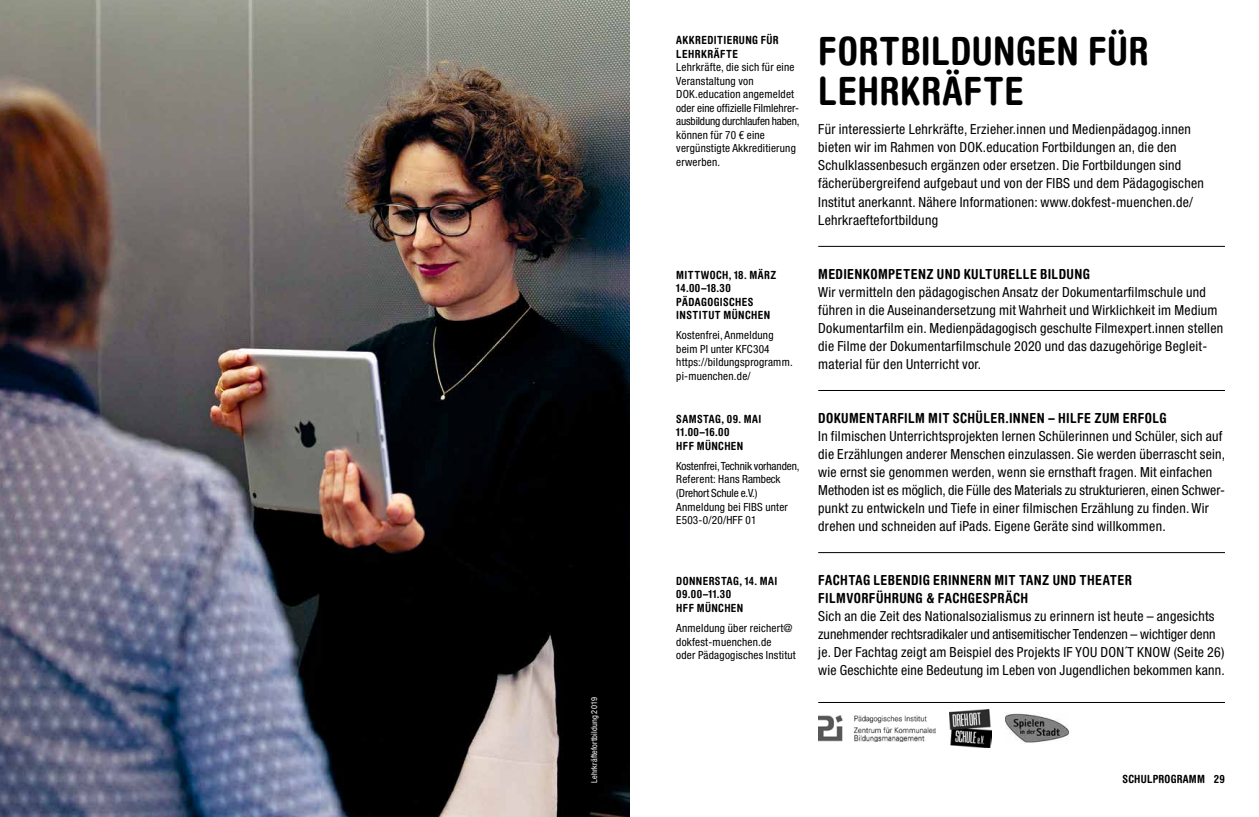
<style>
.page{position:relative;width:1259px;height:817px;background:#fff}
.page>*{position:absolute;margin:0;border:0;box-sizing:border-box;transform-origin:0 0}
.t1{font:700 condensed 39px/40.5px "Helvetica Rounded LT";letter-spacing:.01em;color:#000}
.t2{font:condensed 13.8px/18px "Helvetica Neue LT Std";letter-spacing:.02em;color:#000}
.t3{font:700 condensed 13.8px/18px "Helvetica Rounded LT Std";letter-spacing:.025em;color:#000}
.t4{font:condensed 11.25px/13.5px "Helvetica Neue LT Std";letter-spacing:.02em;color:#000}
.t5{font:700 condensed 11.25px/13.5px "Helvetica Rounded LT Std";letter-spacing:.035em;color:#000}
.t6{font:condensed 11.25px/13.5px "Helvetica Neue LT Std";letter-spacing:-.01em;color:#000}
.t7{font:condensed 8.25px "Helvetica Neue LT Std";letter-spacing:.02em;color:#fff}
.s1{font-family:"Helvetica Rounded"}
</style>
<div class="page">
<hr style="left:818px;top:246px;width:407px;height:1px;background:#000">
<hr style="left:818px;top:390px;width:407px;height:1px;background:#000">
<hr style="left:818px;top:552px;width:407px;height:1px;background:#000">
<img style="left:818px;top:715px;width:117px;height:25px">
<img style="left:949px;top:709px;width:42px;height:37px">
<hr style="left:818px;top:702px;width:407px;height:1px;background:#000">
<img style="left:1005px;top:713px;width:63px;height:30px">
<img style="left:0;top:0;width:629px;height:816px">
<p class="t7" style="left:589px;top:782px;width:87px;rotate:-90deg">Lehrkräftefortbildung 2019</p>
<p class="t5" style="left:676px;top:33px;width:104px">AKKREDITIERUNG FÜR<br>LEHRKRÄFTE</p>
<p class="t4" style="left:676px;top:61px;width:125px">Lehrkräfte, die sich für eine<br>Veranstaltung von<br>DOK.education angemeldet oder eine offizielle Filmlehrer&shy;ausbildung durchlaufen haben, können für 70 € eine vergünstigte Akkreditierung erwerben.</p>
<p class="t5" style="left:676px;top:267px;width:102px">MITTWOCH, 18. MÄRZ<br>14.00–18.30<br>PÄDAGOGISCHES<br>INSTITUT MÜNCHEN</p>
<p class="t4" style="left:676px;top:328px;width:118px">Kostenfrei, Anmeldung beim PI unter KFC304 https://bildungsprogramm. pi-muenchen.de/</p>
<p class="t5" style="left:676px;top:411px;width:87px">SAMSTAG, 09. MAI<br>11.00–16.00<br>HFF MÜNCHEN</p>
<p class="t6" style="left:676px;top:459px;width:125px">Kostenfrei, Technik vorhanden,<br>Referent: Hans Rambeck (Drehort Schule e.V.)<br>Anmeldung bei FIBS unter<br>E503-0/20/HFF 01</p>
<p class="t5" style="left:676px;top:573px;width:103px">DONNERSTAG, 14. MAI<br>09.00–11.30<br>HFF MÜNCHEN</p>
<p class="t4" style="left:676px;top:621px;width:121px">Anmeldung über reichert@ dokfest-muenchen.de<br>oder Pädagogisches Institut</p>
<h1 class="t1" style="left:818px;top:30px;width:332px">FORTBILDUNGEN FÜR<br>LEHRKRÄFTE</h1>
<p class="t2" style="left:818px;top:120px;width:387px">Für interessierte Lehrkräfte, Erzieher.innen und Medienpädagog.innen bieten wir im Rahmen von DOK.education Fortbildungen an, die den Schulklassenbesuch ergänzen oder ersetzen. Die Fortbildungen sind fächerübergreifend aufgebaut und von der FIBS und dem Pädagogischen Institut anerkannt. Nähere Informationen: www.dokfest-muenchen.de/ Lehrkraeftefortbildung</p>
<p class="t3" style="left:818px;top:264px;width:273px">MEDIENKOMPETENZ UND KULTURELLE BILDUNG</p>
<p class="t2" style="left:818px;top:282px;width:406px">Wir vermitteln den pädagogischen Ansatz der Dokumentarfilmschule und führen in die Auseinandersetzung mit Wahrheit und Wirklichkeit im Medium Dokumentarfilm ein. Medienpädagogisch geschulte Filmexpert.innen stellen die Filme der Dokumentarfilmschule 2020 und das dazugehörige Begleit&shy;material für den Unterricht vor.</p>
<p class="t3" style="left:818px;top:408px;width:350px">DOKUMENTARFILM MIT SCHÜLER.INNEN – HILFE ZUM ERFOLG</p>
<p class="t2" style="left:818px;top:426px;width:408px">In filmischen Unterrichtsprojekten lernen Schülerinnen und Schüler, sich auf die Erzählungen anderer Menschen einzulassen. Sie werden überrascht sein, wie ernst sie genommen werden, wenn sie ernsthaft fragen. Mit einfachen Methoden ist es möglich, die Fülle des Materials zu strukturieren, einen Schwer&shy;punkt zu entwickeln und Tiefe in einer filmischen Erzählung zu finden. Wir drehen und schneiden auf iPads. Eigene Geräte sind willkommen.</p>
<p class="t3" style="left:818px;top:570px;width:315px">FACHTAG LEBENDIG ERINNERN MIT TANZ UND THEATER<br>FILMVORFÜHRUNG &amp; FACHGESPRÄCH</p>
<p class="t2" style="left:818px;top:606px;width:408px">Sich an die Zeit des Nationalsozialismus zu erinnern ist heute – angesichts zunehmender rechtsradikaler und antisemitischer Tendenzen – wichtiger denn je. Der Fachtag zeigt am Beispiel des Projekts IF YOU DON´T KNOW (Seite 26) wie Geschichte eine Bedeutung im Leben von Jugendlichen bekommen kann.</p>
<p class="t5" style="left:1122px;top:771px;width:104px">SCHULPROGRAMM <span class="s1">29</span></p>
</div>
